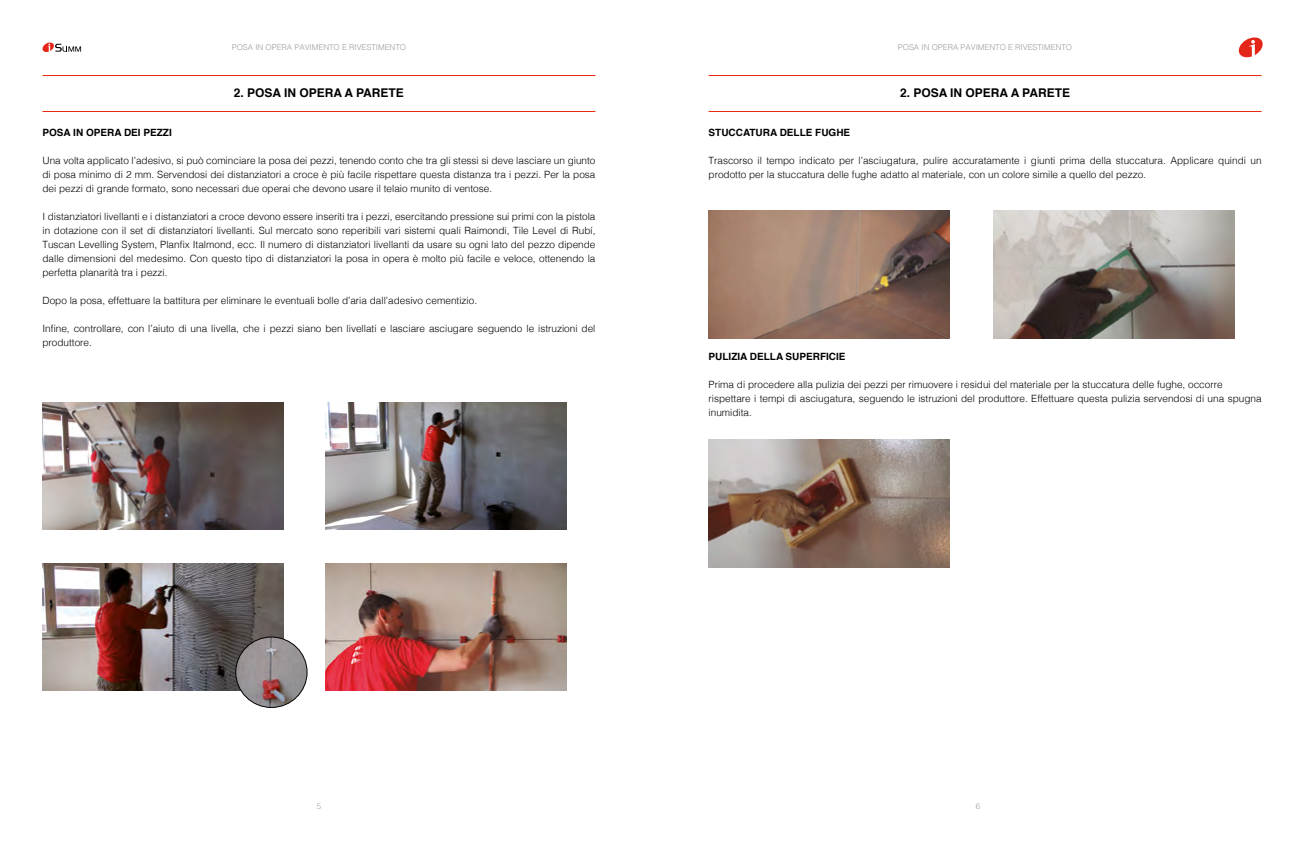
<style>
.page{position:relative;width:1304px;height:851px;background:#fff}
.page>*{position:absolute;margin:0;border:0;box-sizing:border-box;transform-origin:0 0}
.t1{font:700 12px "Helvetica";color:#000}
.t2{font:300 10px/14px "Helvetica";color:#000}
.t3{font:700 10px "Helvetica";color:#000}
.t4{font:300 8px "Helvetica";color:#9d9d9c}
</style>
<div class="page">
<svg style="left:1239px;top:37px;width:24px;height:20px"></svg>
<svg style="left:43px;top:43px;width:38px;height:9px"></svg>
<img style="left:43px;top:402px;width:240px;height:127px">
<img style="left:43px;top:563px;width:240px;height:127px">
<img style="left:236px;top:637px;width:71px;height:70px">
<div style="left:235px;top:636px;width:73px;height:71px;border:1px solid #000;border-radius:50%"></div>
<img style="left:326px;top:402px;width:241px;height:127px">
<img style="left:326px;top:563px;width:241px;height:127px">
<img style="left:709px;top:210px;width:240px;height:128px">
<img style="left:994px;top:210px;width:241px;height:128px">
<img style="left:709px;top:439px;width:240px;height:128px">
<hr style="left:42px;top:75px;width:553px;height:1px;background:#e52713">
<hr style="left:42px;top:111px;width:553px;height:1px;background:#e52713">
<hr style="left:709px;top:75px;width:553px;height:1px;background:#e52713">
<hr style="left:709px;top:111px;width:553px;height:1px;background:#e52713">
<p class="t4" style="left:232px;top:40px;width:176px">POSA IN OPERA PAVIMENTO E RIVESTIMENTO</p>
<p class="t4" style="left:898px;top:40px;width:176px">POSA IN OPERA PAVIMENTO E RIVESTIMENTO</p>
<p class="t1" style="left:234px;top:83px;width:172px">2. POSA IN OPERA A PARETE</p>
<p class="t3" style="left:43px;top:124px;width:131px">POSA IN OPERA DEI PEZZI</p>
<p class="t2" style="left:43px;top:153px;width:554px;text-align:justify">Una volta applicato l’adesivo, si può cominciare la posa dei pezzi, tenendo conto che tra gli stessi si deve lasciare un giunto di posa minimo di 2 mm. Servendosi dei distanziatori a croce è più facile rispettare questa distanza tra i pezzi. Per la posa dei pezzi di grande formato, sono necessari due operai che devono usare il telaio munito di ventose.</p>
<p class="t2" style="left:43px;top:209px;width:554px;text-align:justify">I distanziatori livellanti e i distanziatori a croce devono essere inseriti tra i pezzi, esercitando pressione sui primi con la pistola in dotazione con il set di distanziatori livellanti. Sul mercato sono reperibili vari sistemi quali Raimondi, Tile Level di Rubí, Tuscan Levelling System, Planfix Italmond, ecc. Il numero di distanziatori livellanti da usare su ogni lato del pezzo dipende dalle dimensioni del medesimo. Con questo tipo di distanziatori la posa in opera è molto più facile e veloce, ottenendo la perfetta planarità tra i pezzi.</p>
<p class="t2" style="left:43px;top:293px;width:436px">Dopo la posa, effettuare la battitura per eliminare le eventuali bolle d’aria dall’adesivo cementizio.</p>
<p class="t2" style="left:43px;top:321px;width:554px">Infine, controllare, con l’aiuto di una livella, che i pezzi siano ben livellati e lasciare asciugare seguendo le istruzioni del produttore.</p>
<p class="t1" style="left:900px;top:83px;width:172px">2. POSA IN OPERA A PARETE</p>
<p class="t3" style="left:709px;top:124px;width:143px">STUCCATURA DELLE FUGHE</p>
<p class="t2" style="left:709px;top:153px;width:554px">Trascorso il tempo indicato per l’asciugatura, pulire accuratamente i giunti prima della stuccatura. Applicare quindi un prodotto per la stuccatura delle fughe adatto al materiale, con un colore simile a quello del pezzo.</p>
<p class="t3" style="left:709px;top:348px;width:139px">PULIZIA DELLA SUPERFICIE</p>
<p class="t2" style="left:709px;top:377px;width:554px">Prima di procedere alla pulizia dei pezzi per rimuovere i residui del materiale per la stuccatura delle fughe, occorre rispettare i tempi di asciugatura, seguendo le istruzioni del produttore. Effettuare questa pulizia servendosi di una spugna inumidita.</p>
<p class="t4" style="left:317px;top:799px;width:6px">5</p>
<p class="t4" style="left:976px;top:799px;width:6px">6</p>
</div>
